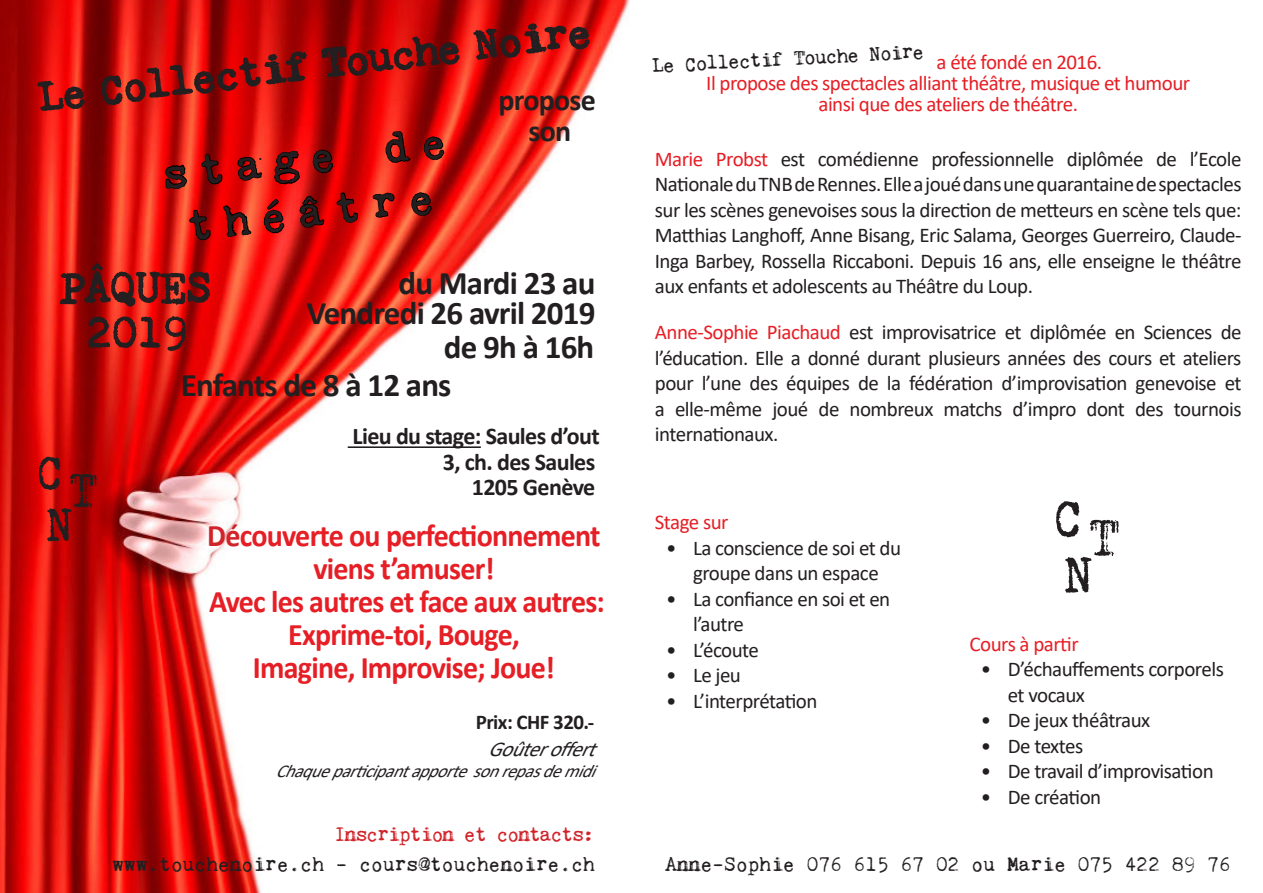
<style>
.page{position:relative;width:1263px;height:893px;background:#fff}
.page>*{position:absolute;margin:0;border:0;box-sizing:border-box;transform-origin:0 0}
.t1{font:54.75px/58.3px "Kingthings Trypewriter 2";color:#231f20}
.t2{font:50.55px/53.8px "Kingthings Trypewriter 2";color:#231f20}
.t3{font:45px/54.2px "Kingthings Trypewriter 2";letter-spacing:-.025em;color:#231f20;text-align:center}
.t4{font:42.9px "Kingthings Trypewriter 2";color:#231f20;scale:1.05 1}
.t5{font:700 33px "Calibri";letter-spacing:-.025em;color:#231f20}
.t6{font:700 31.5px/33px "Calibri";letter-spacing:-.025em;color:#e61e25;text-align:center;scale:.95 1}
.t7{font:700 30px "Calibri";letter-spacing:-.025em;color:#231f20}
.t8{font:700 24px/25.5px "Calibri";letter-spacing:-.025em;color:#231f20;text-align:right}
.t9{font:21px/25.5px "Calibri";letter-spacing:-.025em;color:#231f20}
.t10{font:21px/30px "Kingthings Trypewriter 2";letter-spacing:-.025em;color:#231f20;text-align:right}
.t11{font:21px/21px "Calibri";letter-spacing:-.025em;color:#e61e25;text-align:center}
.t12{font:700 21px "Calibri";letter-spacing:-.025em;color:#231f20}
.t13{font:italic 21px "Calibri";color:#231f20}
.t14{font:italic 18px "Calibri";color:#231f20}
.s1{color:#d1232a}
.s2{color:#e61e25}
</style>
<div class="page">
<img style="left:0;top:0;width:629px;height:893px">
<svg style="left:164px;top:164px;width:24px;height:26px"></svg>
<svg style="left:200px;top:153px;width:23px;height:32px"></svg>
<svg style="left:237px;top:155px;width:26px;height:26px"></svg>
<svg style="left:273px;top:149px;width:28px;height:37px"></svg>
<svg style="left:312px;top:148px;width:22px;height:30px"></svg>
<svg style="left:385px;top:130px;width:26px;height:34px"></svg>
<svg style="left:423px;top:135px;width:22px;height:30px"></svg>
<svg style="left:188px;top:209px;width:23px;height:32px"></svg>
<svg style="left:221px;top:204px;width:31px;height:34px"></svg>
<svg style="left:263px;top:198px;width:22px;height:40px"></svg>
<svg style="left:299px;top:195px;width:26px;height:33px"></svg>
<svg style="left:336px;top:191px;width:23px;height:33px"></svg>
<svg style="left:372px;top:191px;width:23px;height:28px"></svg>
<svg style="left:410px;top:191px;width:23px;height:30px"></svg>
<svg style="left:59px;top:263px;width:152px;height:91px;background:#b21712"></svg>
<hr style="left:348px;top:446px;width:133px;height:2px;background:#231f20">
<svg style="left:36px;top:80px;width:50px;height:34px;background:#b91813"></svg>
<svg style="left:100px;top:47px;width:215px;height:86px;background:#c1120d"></svg>
<svg style="left:321px;top:35px;width:140px;height:44px;background:#9a0b0a"></svg>
<svg style="left:473px;top:23px;width:118px;height:38px;background:#ac1713"></svg>
<p class="t4" style="left:35px;top:75px;width:533px;rotate:-7deg">Le Collectif Touche Noire</p>
<p class="t7" style="left:498px;top:78px;width:99px">propose</p>
<p class="t7" style="left:529px;top:110px;width:44px">son</p>
<p class="t3" style="left:159px;top:148px;width:288px;rotate:-7deg">stage de théâtre</p>
<p class="t3" style="left:59px;top:265px;width:154px;line-height:45px">PÂQUES<br>2019</p>
<p class="t5" style="left:398px;top:260px;width:198px">du Mardi 23 au</p>
<p class="t5" style="left:307px;top:290px;width:290px">Vendredi 26 avril 2019</p>
<p class="t5" style="left:444px;top:324px;width:152px">de 9h à 16h</p>
<p class="t2" style="left:35px;top:444px;width:41px">C<br>N</p>
<p class="t2" style="left:67px;top:463px;width:31px">T</p>
<p class="t5" style="left:181px;top:362px;width:272px">Enfants de 8 à 12 ans</p>
<p class="t8" style="left:353px;top:423px;width:249px">Lieu du stage: Saules d’out</p>
<p class="t8" style="left:443px;top:449px;width:154px">3, ch. des Saules<br>1205 Genève</p>
<p class="t6" style="left:207px;top:518px;width:416px"><span class="s1">Dé</span>couverte ou perfectionnement viens t’amuser!</p>
<p class="t6" style="left:209px;top:584px;width:418px">Avec les autres et face aux autres:</p>
<p class="t6" style="left:253px;top:617px;width:320px">Exprime-toi, Bouge,<br>Imagine, Improvise; Joue!</p>
<p class="t12" style="left:476px;top:707px;width:120px">Prix: CHF 320.-</p>
<p class="t13" style="left:488px;top:734px;width:121px">Goûteroffert</p>
<p class="t14" style="left:275px;top:758px;width:332px">Chaqueparticipantapportesonrepasdemidi</p>
<p class="t10" style="left:112px;top:819px;width:485px"><span class="s1">Inscription et contacts:<br></span>www.touchenoire.ch - cours@touchenoire.ch</p>
<p class="t10" style="left:651px;top:50px;width:274px;rotate:-3deg">Le Collectif Touche Noire</p>
<p class="t11" style="left:937px;top:51px;width:167px">a été fondé en 2016.</p>
<p class="t11" style="left:706px;top:72px;width:485px">Il propose des spectacles alliant théâtre, musique et humour ainsi que des ateliers de théâtre.</p>
<p class="t9" style="left:655px;top:145px;width:588px;text-align:justify"><span class="s2">Marie Probst</span> est comédienne professionnelle diplômée de l’Ecole Nationale du TNB de Rennes. Elle a joué dans une quarantaine de spectacles sur les scènes genevoises sous la direction de metteurs en scène tels que:<br>Matthias Langhoff, Anne Bisang, Eric Salama, Georges Guerreiro, Claude-Inga Barbey, Rossella Riccaboni. Depuis 16 ans, elle enseigne le théâtre aux enfants et adolescents au Théâtre du Loup.</p>
<p class="t9" style="left:655px;top:319px;width:588px;text-align:justify"><span class="s2">Anne-Sophie Piachaud</span> est improvisatrice et diplômée en Sciences de l’éducation. Elle a donné durant plusieurs années des cours et ateliers pour l’une des équipes de la fédération d’improvisation genevoise et a elle-même joué de nombreux matchs d’impro dont des tournois internationaux.</p>
<p class="t11" style="left:655px;top:511px;width:75px">Stage sur</p>
<p class="t9" style="left:666px;top:535px;width:236px;text-align:center">• La conscience de soi et du groupe dans un espace</p>
<p class="t9" style="left:693px;top:586px;width:199px;text-indent:-27px">• La confiance en soi et en l’autre</p>
<p class="t9" style="left:666px;top:637px;width:94px">• L’écoute</p>
<p class="t9" style="left:666px;top:662px;width:76px">• Le jeu</p>
<p class="t9" style="left:666px;top:688px;width:153px">• L’interprétation</p>
<p class="t1" style="left:1052px;top:487px;width:44px">C<br>N</p>
<p class="t1" style="left:1087px;top:508px;width:34px">T</p>
<p class="t11" style="left:969px;top:633px;width:111px">Cours à partir</p>
<p class="t9" style="left:1008px;top:656px;width:218px;text-indent:-27px">• D’échauffements corporels et vocaux</p>
<p class="t9" style="left:981px;top:707px;width:171px">• De jeux théâtraux</p>
<p class="t9" style="left:981px;top:733px;width:104px">• De textes</p>
<p class="t9" style="left:981px;top:758px;width:234px">• De travail d’improvisation</p>
<p class="t9" style="left:981px;top:784px;width:122px">• De création</p>
<p class="t10" style="left:665px;top:849px;width:567px">Anne-Sophie 076 615 67 02 ou Marie 075 422 89 76</p>
</div>
